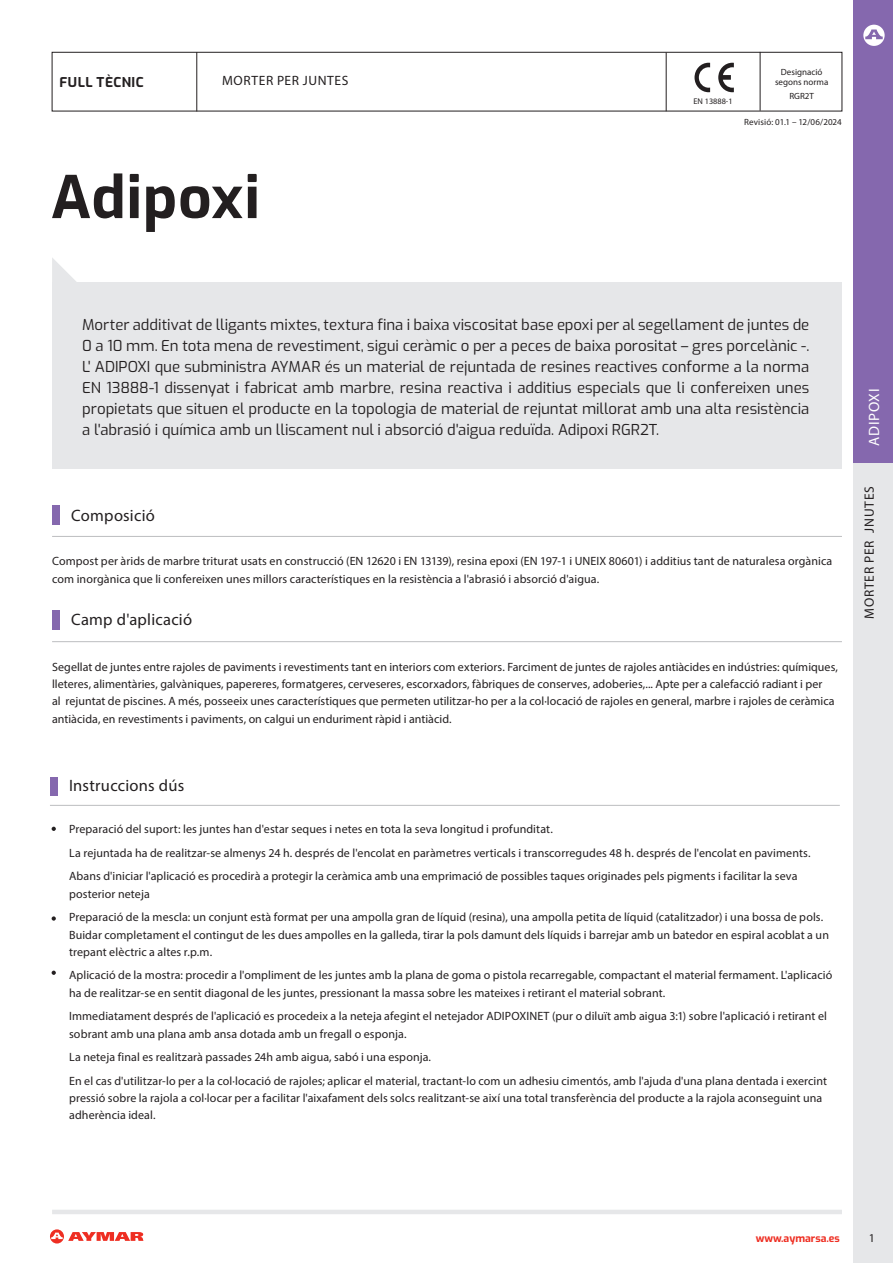
<style>
.page{position:relative;width:893px;height:1263px;background:#fff}
.page>*{position:absolute;margin:0;border:0;box-sizing:border-box;transform-origin:0 0}
.t1{font:700 58.5px "Exo";letter-spacing:.015em;color:#231f20}
.t2{font:16.5px "Myriad Pro";letter-spacing:.015em;color:#231f20}
.t3{font:15px/21px "Exo";color:#231f20;text-align:justify}
.t4{font:15px "Myriad Pro";letter-spacing:.05em;color:#fff}
.t5{font:13.5px "Myriad Pro";letter-spacing:.05em;color:#231f20}
.t6{font:700 13.5px "Exo";letter-spacing:.035em;color:#231f20}
.t7{font:12px/17.2px "Myriad Pro";letter-spacing:.005em;color:#231f20}
.t8{font:700 10.5px "Exo";color:#ee2e22}
.t9{font:9px "Myriad Pro";color:#231f20}
.t10{font:8.25px "Myriad Pro";color:#231f20}
</style>
<div class="page">
<div style="left:52px;top:283px;width:790px;height:186px;background:#e6e7e9"></div>
<div style="left:52px;top:52px;width:790px;height:59px;border:1px solid #231f20"></div>
<div style="left:854px;top:462px;width:39px;height:801px;background:#e6e7e9"></div>
<div style="left:854px;top:0;width:39px;height:462px;background:#8568ae"></div>
<svg style="left:863px;top:25px;width:22px;height:21px"></svg>
<svg style="left:52px;top:258px;width:27px;height:25px"></svg>
<hr style="left:52px;top:641px;width:790px;height:1px;background:#bcbdc0">
<hr style="left:52px;top:536px;width:790px;height:1px;background:#bcbdc0">
<hr style="left:50px;top:805px;width:790px;height:1px;background:#bcbdc0">
<div style="left:52px;top:610px;width:8px;height:20px;background:#8568ae"></div>
<div style="left:52px;top:505px;width:8px;height:19px;background:#8568ae"></div>
<div style="left:50px;top:777px;width:7px;height:19px;background:#8568ae"></div>
<svg style="left:50px;top:1229px;width:94px;height:14px"></svg>
<hr style="left:52px;top:1210px;width:790px;height:4px;background:#e6e7e9">
<svg style="left:52px;top:827px;width:4px;height:4px"></svg>
<svg style="left:52px;top:916px;width:4px;height:5px"></svg>
<svg style="left:52px;top:971px;width:4px;height:4px"></svg>
<svg style="left:694px;top:63px;width:16px;height:29px"></svg>
<svg style="left:718px;top:63px;width:16px;height:29px"></svg>
<hr style="left:760px;top:52px;width:1px;height:59px;background:#231f20">
<hr style="left:666px;top:52px;width:1px;height:59px;background:#231f20">
<hr style="left:197px;top:52px;width:1px;height:59px;background:#231f20">
<p class="t6" style="left:60px;top:72px;width:86px">FULL TÈCNIC</p>
<p class="t5" style="left:222px;top:72px;width:128px">MORTER PER JUNTES</p>
<p class="t1" style="left:51px;top:152px;width:210px">Adipoxi</p>
<p class="t10" style="left:693px;top:96px;width:41px">EN 13888-1</p>
<p class="t9" style="left:781px;top:66px;width:43px">Designació</p>
<p class="t9" style="left:775px;top:77px;width:55px">segons norma</p>
<p class="t9" style="left:789px;top:90px;width:26px">RGR2T</p>
<p class="t9" style="left:744px;top:117px;width:99px">Revisió: 01.1 – 12/06/2024</p>
<p class="t3" style="left:82px;top:313px;width:729px">Morter additivat de lligants mixtes, textura fina i baixa viscositat base epoxi per al segellament de juntes de 0 a 10 mm. En tota mena de revestiment, sigui ceràmic o per a peces de baixa porositat – gres porcelànic -.<br>L' ADIPOXI que subministra AYMAR és un material de rejuntada de resines reactives conforme a la norma EN 13888-1 dissenyat i fabricat amb marbre, resina reactiva i additius especials que li confereixen unes propietats que situen el producte en la topologia de material de rejuntat millorat amb una alta resistència a l'abrasió i química amb un lliscament nul i absorció d'aigua reduïda. Adipoxi RGR2T.</p>
<p class="t2" style="left:71px;top:505px;width:85px">Composició</p>
<p class="t7" style="left:52px;top:552px;width:782px;line-height:18px">Compost per àrids de marbre triturat usats en construcció (EN 12620 i EN 13139), resina epoxi (EN 197-1 i UNEIX 80601) i additius tant de naturalesa orgànica com inorgànica que li confereixen unes millors característiques en la resistència a l'abrasió i absorció d'aigua.</p>
<p class="t2" style="left:71px;top:609px;width:122px">Camp d'aplicació</p>
<p class="t7" style="left:52px;top:658px;width:787px">Segellat de juntes entre rajoles de paviments i revestiments tant en interiors com exteriors. Farciment de juntes de rajoles antiàcides en indústries: químiques, lleteres, alimentàries, galvàniques, papereres, formatgeres, cerveseres, escorxadors, fàbriques de conserves, adoberies,... Apte per a calefacció radiant i per<br>al rejuntat de piscines. A més, posseeix unes característiques que permeten utilitzar-ho per a la col·locació de rajoles en general, marbre i rajoles de ceràmica antiàcida, en revestiments i paviments, on calgui un enduriment ràpid i antiàcid.</p>
<p class="t2" style="left:69px;top:775px;width:117px">Instruccions dús</p>
<p class="t7" style="left:69px;top:820px;width:485px">Preparació del suport: les juntes han d'estar seques i netes en tota la seva longitud i profunditat.</p>
<p class="t7" style="left:69px;top:844px;width:743px">La rejuntada ha de realitzar-se almenys 24 h. després de l'encolat en paràmetres verticals i transcorregudes 48 h. després de l'encolat en paviments.</p>
<p class="t7" style="left:69px;top:868px;width:730px">Abans d'iniciar l'aplicació es procedirà a protegir la ceràmica amb una emprimació de possibles taques originades pels pigments i facilitar la seva posterior neteja</p>
<p class="t7" style="left:69px;top:908px;width:761px">Preparació de la mescla: un conjunt està format per una ampolla gran de líquid (resina), una ampolla petita de líquid (catalitzador) i una bossa de pols.<br>Buidar completament el contingut de les dues ampolles en la galleda, tirar la pols damunt dels líquids i barrejar amb un batedor en espiral acoblat a un trepant elèctric a altes r.p.m.</p>
<p class="t7" style="left:69px;top:967px;width:765px">Aplicació de la mostra: procedir a l'ompliment de les juntes amb la plana de goma o pistola recarregable, compactant el material fermament. L'aplicació ha de realitzar-se en sentit diagonal de les juntes, pressionant la massa sobre les mateixes i retirant el material sobrant.</p>
<p class="t7" style="left:69px;top:1007px;width:759px">Immediatament després de l'aplicació es procedeix a la neteja afegint el netejador ADIPOXINET (pur o diluït amb aigua 3:1) sobre l'aplicació i retirant el sobrant amb una plana amb ansa dotada amb un fregall o esponja.</p>
<p class="t7" style="left:69px;top:1048px;width:363px">La neteja final es realitzarà passades 24h amb aigua, sabó i una esponja.</p>
<p class="t7" style="left:69px;top:1072px;width:759px">En el cas d'utilitzar-lo per a la col·locació de rajoles; aplicar el material, tractant-lo com un adhesiu cimentós, amb l'ajuda d'una plana dentada i exercint pressió sobre la rajola a col·locar per a facilitar l'aixafament dels solcs realitzant-se així una total transferència del producte a la rajola aconseguint una adherència ideal.</p>
<p class="t4" style="left:865px;top:446px;width:59px;rotate:-90deg">ADIPOXI</p>
<p class="t5" style="left:861px;top:619px;width:134px;rotate:-90deg">MORTER PER JNUTES</p>
<p class="t8" style="left:756px;top:1231px;width:86px">www.aymarsa.es</p>
<p class="t7" style="left:869px;top:1229px;width:8px">1</p>
</div>
